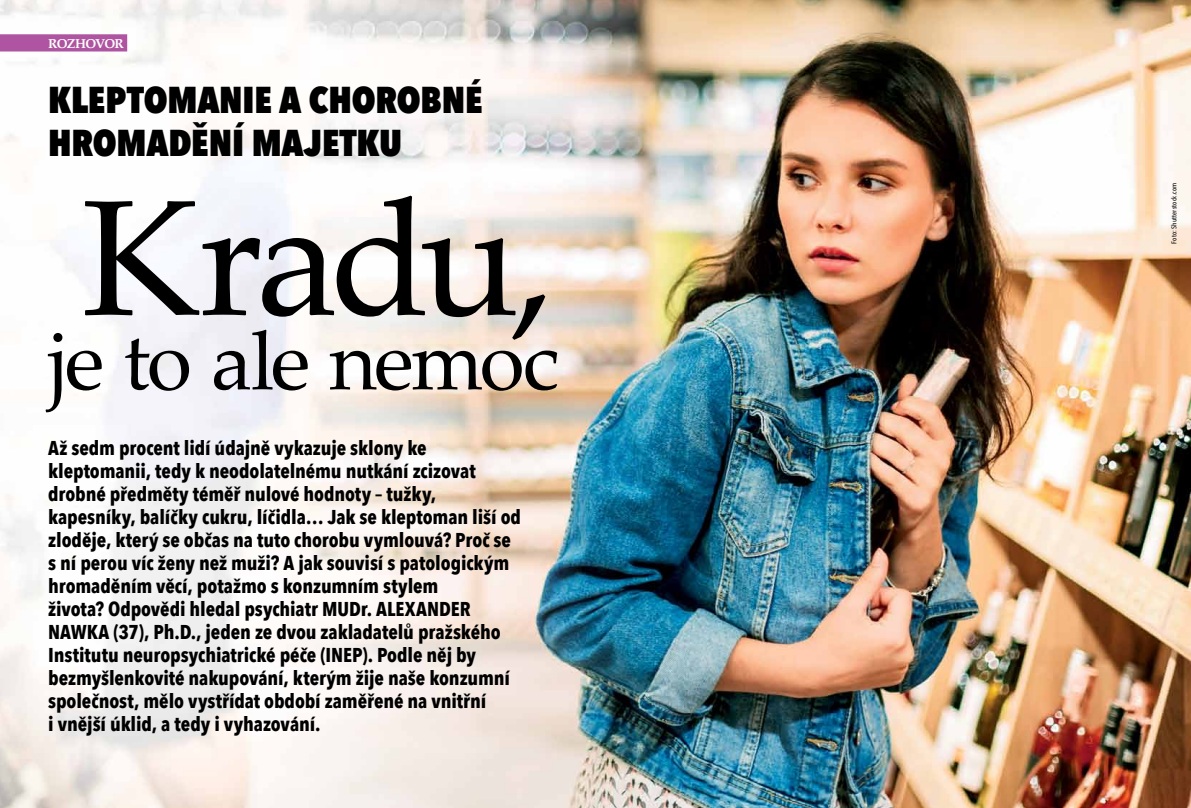
<style>
.page{position:relative;width:1191px;height:808px;background:#fff}
.page>*{position:absolute;margin:0;border:0;box-sizing:border-box;transform-origin:0 0}
.t1{font:164.6px "Palatino Linotype";letter-spacing:-.045em;color:#000}
.t2{font:82.3px "Palatino Linotype";letter-spacing:-.035em;color:#000}
.t3{font:800 condensed 37.3px/42.9px "Avenir Next LT Pro";letter-spacing:-.005em;color:#000}
.t4{font:700 condensed 20px/23px "Avenir Next LT Pro";letter-spacing:-.005em;color:#000}
.t5{font:700 13px "Palatino CE";letter-spacing:-.055em;color:#fff}
.t6{font:500 condensed 7px "Avenir Next LT Pro";letter-spacing:.02em;color:#000}
</style>
<div class="page">
<img style="left:0;top:0;width:1191px;height:808px">
<div style="left:0;top:34px;width:127px;height:17px;background:#ae54a0"></div>
<p class="t5" style="left:48px;top:36px;width:77px">ROZHOVOR</p>
<h3 class="t3" style="left:48px;top:78px;width:436px">KLEPTOMANIE A CHOROBNÉ<br>HROMADĚNÍ MAJETKU</h3>
<h1 class="t1" style="left:81px;top:142px;width:475px">Kradu,</h1>
<h2 class="t2" style="left:48px;top:303px;width:512px">je to ale nemoc</h2>
<p class="t4" style="left:48px;top:436px;width:474px">Až sedm procent lidí údajně vykazuje sklony ke kleptomanii, tedy k neodolatelnému nutkání zcizovat drobné předměty téměř nulové hodnoty – tužky, kapesníky, balíčky cukru, líčidla… Jak se kleptoman liší od zloděje, který se občas na tuto chorobu vymlouvá? Proč se s ní perou víc ženy než muži? A jak souvisí s patologickým hromaděním věcí, potažmo s konzumním stylem<br>života? Odpovědi hledal psychiatr MUDr. ALEXANDER NAWKA (37), Ph.D., jeden ze dvou zakladatelů pražského Institutu neuropsychiatrické péče (INEP). Podle něj by bezmyšlenkovité nakupování, kterým žije naše konzumní společnost, mělo vystřídat období zaměřené na vnitřní<br>i vnější úklid, a tedy i vyhazování.</p>
<p class="t6" style="left:1169px;top:244px;width:62px;rotate:-90deg">Foto: Shutterstock.com</p>
</div>
